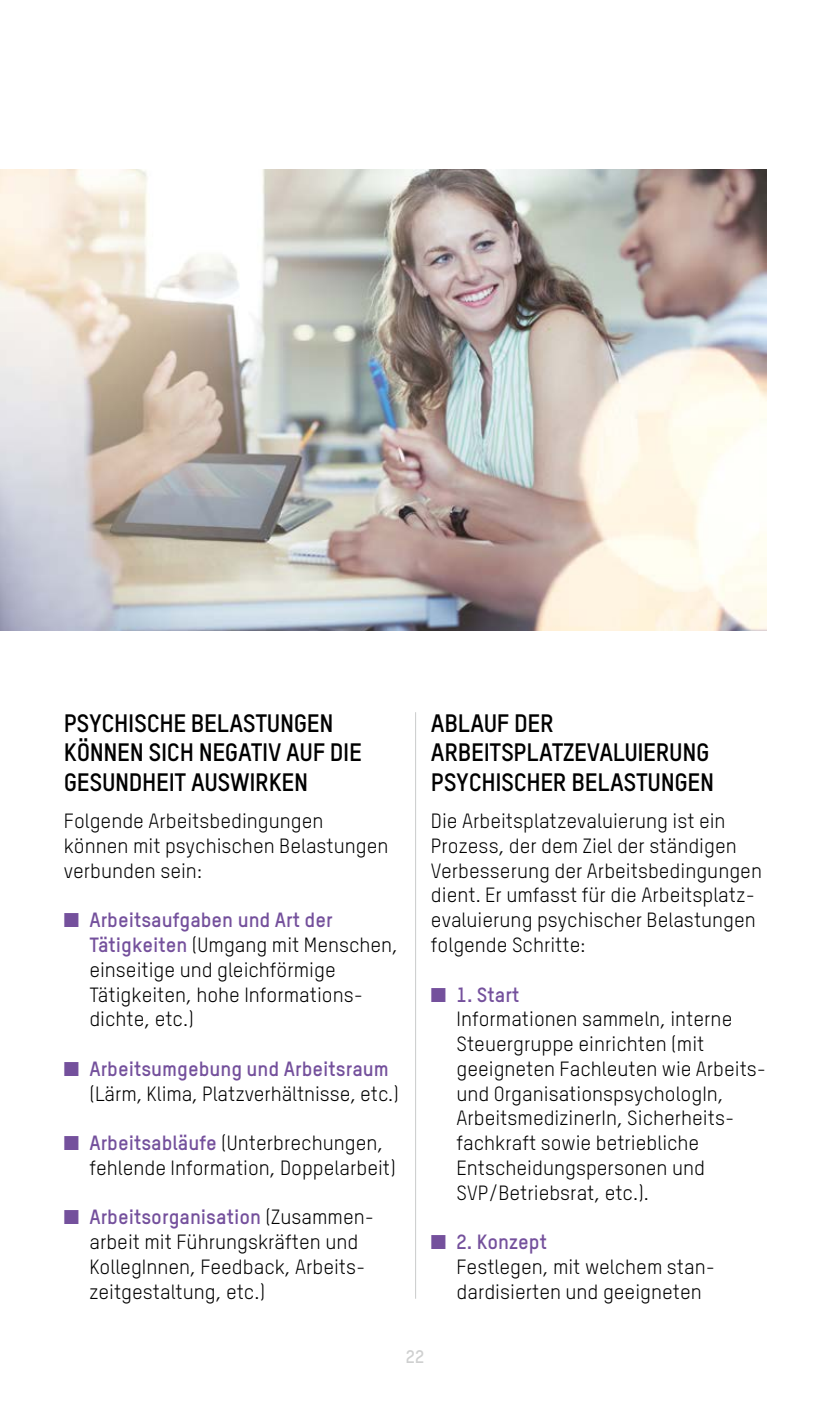
<style>
.page{position:relative;width:830px;height:1404px;background:#fff}
.page>*{position:absolute;margin:0;border:0;box-sizing:border-box;transform-origin:0 0}
.t1{font:700 24.75px/29.2px "TSTAR";letter-spacing:-.015em;color:#000}
.t2{font:20.25px/24.8px "TSTAR";color:#000}
.t3{font:700 18px "TSTAR";color:#cfd0d0}
.s1{color:#74509c}
.s2{font-weight:700;color:#74509c}
</style>
<div class="page">
<hr style="left:415px;top:712px;width:1px;height:586px;background:#cfd0d0">
<img style="left:0;top:169px;width:765px;height:461px">
<p class="t1" style="left:64px;top:708px;width:299px">PSYCHISCHE BELASTUNGEN<br>KÖNNEN SICH NEGATIV AUF DIE<br>GESUNDHEIT AUSWIRKEN</p>
<p class="t2" style="left:64px;top:808px;width:326px">Folgende Arbeitsbedingungen können mit psychischen Belastungen verbunden sein:</p>
<p class="t2" style="left:89px;top:907px;width:310px;text-indent:-26px"><span class="s1">■</span> <span class="s2">Arbeitsaufgaben und Art der<br>Tätigkeiten</span> (Umgang mit Menschen, einseitige und gleichförmige<br>Tätigkeiten, hohe Informations&shy;dichte, etc. )</p>
<p class="t2" style="left:89px;top:1055px;width:311px;text-indent:-26px"><span class="s1">■</span> <span class="s2">Arbeitsumgebung und Arbeitsraum </span>(Lärm, Klima, Platzverhältnisse, etc. )</p>
<p class="t2" style="left:89px;top:1130px;width:308px;text-indent:-26px"><span class="s1">■</span> <span class="s2">Arbeitsabläufe</span> (Unterbrechungen, fehlende Information, Doppelarbeit)</p>
<p class="t2" style="left:89px;top:1204px;width:286px;text-indent:-26px"><span class="s1">■</span> <span class="s2">Arbeitsorganisation</span> (Zusammen&shy;arbeit mit Führungskräften und<br>KollegInnen, Feedback, Arbeits&shy;zeitgestaltung, etc. )</p>
<p class="t1" style="left:431px;top:708px;width:284px">ABLAUF DER<br>ARBEITSPLATZEVALUIERUNG<br>PSYCHISCHER BELASTUNGEN</p>
<p class="t2" style="left:431px;top:808px;width:332px">Die Arbeitsplatzevaluierung ist ein Prozess, der dem Ziel der ständigen Verbesserung der Arbeitsbedingungen dient. Er umfasst für die Arbeitsplatz&shy;evaluierung psychischer Belastungen folgende Schritte:</p>
<p class="t2" style="left:456px;top:981px;width:311px;text-indent:-26px"><span class="s1">■</span> <span class="s2">1. Start<br></span>Informationen sammeln, interne<br>Steuergruppe einrichten (mit geeigneten Fachleuten wie Arbeits&shy;und OrganisationspsychologIn,<br>ArbeitsmedizinerIn, Sicherheits&shy;fachkraft sowie betriebliche<br>Entscheidungspersonen und<br>SVP/Betriebsrat, etc. ).</p>
<p class="t2" style="left:456px;top:1229px;width:256px;text-indent:-26px"><span class="s1">■</span> <span class="s2">2. Konzept<br></span>Festlegen, mit welchem stan&shy;dardisierten und geeigneten</p>
<p class="t3" style="left:405px;top:1344px;width:20px">22</p>
</div>
